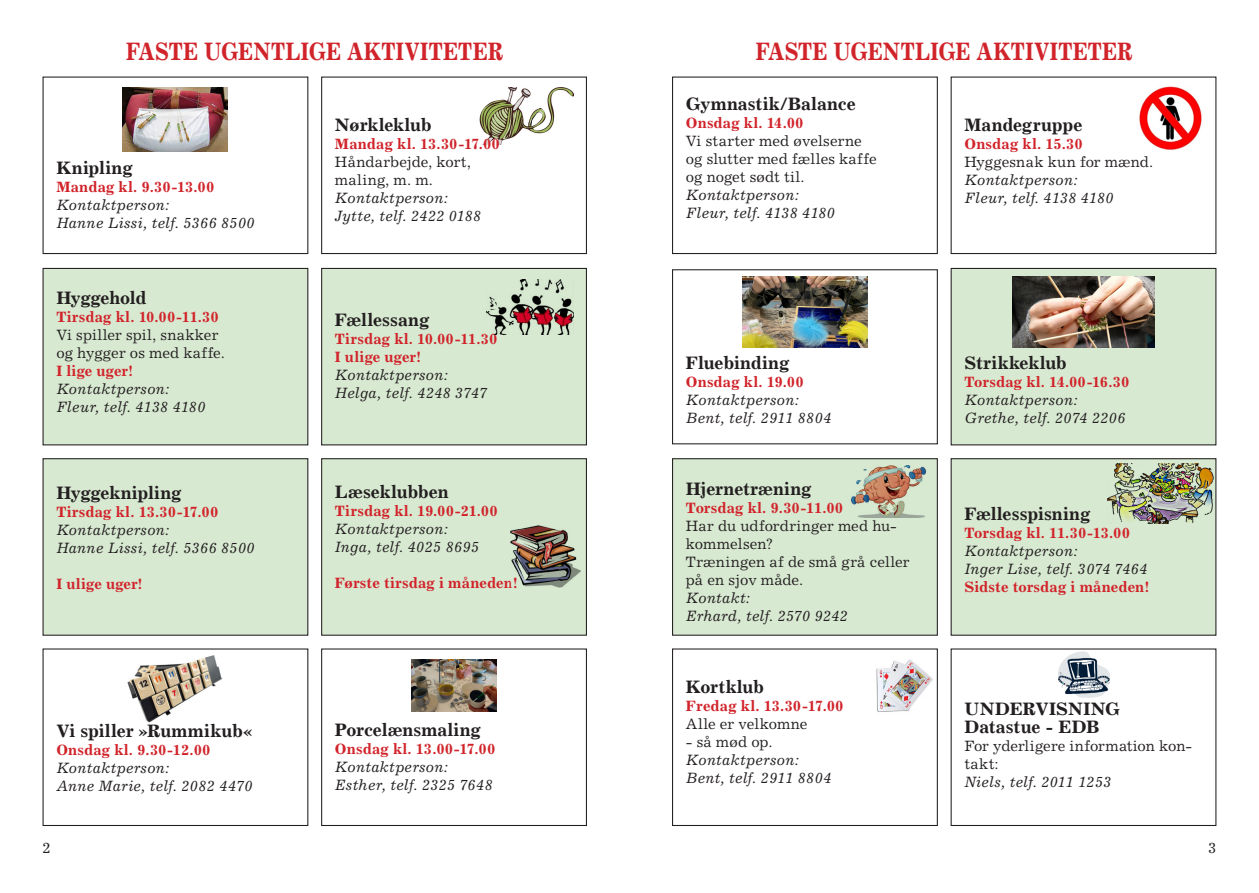
<style>
.page{position:relative;width:1259px;height:893px;background:#fff}
.page>*{position:absolute;margin:0;border:0;box-sizing:border-box;transform-origin:0 0}
.t1{font:700 25.2px "Excelsior";letter-spacing:.01em;color:#d1232a;scale:.83 1}
.t2{font:700 18px "Excelsior";letter-spacing:-.005em;color:#231f20}
.t3{font:italic 15px/18px "Excelsior LT Std";letter-spacing:.01em;color:#231f20}
.t4{font:700 15px/18px "Excelsior LT Std";letter-spacing:.01em;color:#d1232a}
.t5{font:15px/18px "Excelsior LT Std";letter-spacing:.01em;color:#231f20}
.s1{font-weight:400;font-style:italic;color:#231f20}
.s2{font-weight:400;color:#231f20}
.s3{font-weight:700;color:#d1232a}
.s4{font-weight:700;font-style:normal;color:#d1232a}
</style>
<div class="page">
<img style="left:479px;top:87px;width:94px;height:58px">
<div style="left:43px;top:459px;width:265px;height:176px;background:#d8e9d2"></div>
<div style="left:43px;top:458px;width:265px;height:178px;border:1px solid #231f20"></div>
<div style="left:43px;top:648px;width:265px;height:178px;border:1px solid #231f20"></div>
<div style="left:43px;top:77px;width:265px;height:177px;border:1px solid #231f20"></div>
<div style="left:43px;top:268px;width:265px;height:177px;background:#d8e9d2"></div>
<div style="left:43px;top:268px;width:265px;height:177px;border:1px solid #231f20"></div>
<div style="left:321px;top:77px;width:266px;height:177px;border:1px solid #231f20"></div>
<div style="left:322px;top:268px;width:264px;height:177px;background:#d8e9d2"></div>
<div style="left:321px;top:268px;width:266px;height:177px;border:1px solid #231f20"></div>
<img style="left:123px;top:87px;width:105px;height:64px">
<img style="left:487px;top:279px;width:86px;height:56px">
<div style="left:322px;top:459px;width:264px;height:176px;background:#d8e9d2"></div>
<div style="left:321px;top:458px;width:266px;height:178px;border:1px solid #231f20"></div>
<div style="left:321px;top:648px;width:266px;height:178px;border:1px solid #231f20"></div>
<img style="left:510px;top:526px;width:70px;height:61px">
<img style="left:127px;top:655px;width:96px;height:67px">
<img style="left:411px;top:659px;width:86px;height:52px">
<img style="left:1058px;top:651px;width:51px;height:47px">
<div style="left:672px;top:648px;width:266px;height:178px;border:1px solid #231f20"></div>
<div style="left:672px;top:77px;width:266px;height:177px;border:1px solid #231f20"></div>
<div style="left:672px;top:459px;width:265px;height:176px;background:#d8e9d2"></div>
<div style="left:672px;top:458px;width:266px;height:178px;border:1px solid #231f20"></div>
<div style="left:950px;top:77px;width:266px;height:177px;border:1px solid #231f20"></div>
<div style="left:951px;top:268px;width:265px;height:177px;background:#d8e9d2"></div>
<div style="left:950px;top:268px;width:266px;height:177px;border:1px solid #231f20"></div>
<div style="left:951px;top:459px;width:265px;height:176px;background:#d8e9d2"></div>
<div style="left:950px;top:458px;width:266px;height:178px;border:1px solid #231f20"></div>
<div style="left:950px;top:648px;width:266px;height:178px;border:1px solid #231f20"></div>
<img style="left:1139px;top:86px;width:63px;height:64px">
<img style="left:851px;top:465px;width:76px;height:52px">
<img style="left:1012px;top:277px;width:142px;height:70px">
<img style="left:1107px;top:463px;width:107px;height:61px">
<img style="left:876px;top:659px;width:57px;height:53px">
<div style="left:672px;top:269px;width:266px;height:175px;border:1px solid #231f20"></div>
<img style="left:742px;top:277px;width:126px;height:71px">
<p class="t1" style="left:126px;top:37px;width:456px">FASTE UGENTLIGE AKTIVITETER</p>
<p class="t2" style="left:56px;top:158px;width:78px">Knipling</p>
<p class="t4" style="left:56px;top:178px;width:160px">Mandag kl. 9.30-13.00<br><span class="s1">Kontaktperson:</span></p>
<p class="t3" style="left:56px;top:214px;width:200px">Hanne Lissi, telf. 5366 8500</p>
<p class="t2" style="left:56px;top:288px;width:92px">Hyggehold</p>
<p class="t4" style="left:56px;top:308px;width:164px">Tirsdag kl. 10.00-11.30<br><span class="s2">Vi spiller spil, snakker</span></p>
<p class="t5" style="left:56px;top:344px;width:170px">og hygger os med kaffe.</p>
<p class="t4" style="left:56px;top:362px;width:79px">I lige uger!</p>
<p class="t3" style="left:56px;top:380px;width:115px">Kontaktperson:</p>
<p class="t3" style="left:56px;top:398px;width:151px">Fleur, telf. 4138 4180</p>
<p class="t2" style="left:56px;top:483px;width:127px">Hyggeknipling</p>
<p class="t4" style="left:56px;top:503px;width:164px">Tirsdag kl. 13.30-17.00<br><span class="s1">Kontaktperson:</span></p>
<p class="t3" style="left:56px;top:539px;width:200px">Hanne Lissi, telf. 5366 8500</p>
<p class="t4" style="left:56px;top:575px;width:88px">I ulige uger!</p>
<p class="t2" style="left:56px;top:720px;width:197px">Vi spiller »Rummikub«</p>
<p class="t4" style="left:56px;top:741px;width:156px">Onsdag kl. 9.30-12.00</p>
<p class="t3" style="left:56px;top:759px;width:115px">Kontaktperson:</p>
<p class="t3" style="left:56px;top:777px;width:197px">Anne Marie, telf. 2082 4470</p>
<p class="t2" style="left:335px;top:115px;width:98px">Nørkleklub</p>
<p class="t4" style="left:335px;top:135px;width:166px">Mandag kl. 13.30-17.00<br><span class="s2">Håndarbejde, kort,</span></p>
<p class="t5" style="left:335px;top:171px;width:100px">maling, m. m.</p>
<p class="t3" style="left:335px;top:189px;width:115px">Kontaktperson:</p>
<p class="t3" style="left:335px;top:207px;width:148px">Jytte, telf. 2422 0188</p>
<p class="t2" style="left:335px;top:309px;width:96px">Fællessang</p>
<p class="t4" style="left:335px;top:330px;width:164px">Tirsdag kl. 10.00-11.30</p>
<p class="t4" style="left:335px;top:348px;width:88px">I ulige uger!</p>
<p class="t3" style="left:335px;top:366px;width:115px">Kontaktperson:</p>
<p class="t3" style="left:335px;top:384px;width:154px">Helga, telf. 4248 3747</p>
<p class="t2" style="left:335px;top:481px;width:115px">Læseklubben</p>
<p class="t4" style="left:335px;top:502px;width:164px">Tirsdag kl. 19.00-21.00</p>
<p class="t3" style="left:335px;top:520px;width:115px">Kontaktperson:</p>
<p class="t3" style="left:335px;top:538px;width:146px">Inga, telf. 4025 8695</p>
<p class="t4" style="left:335px;top:574px;width:185px">Første tirsdag i måneden!</p>
<p class="t2" style="left:335px;top:719px;width:147px">Porcelænsmaling</p>
<p class="t4" style="left:335px;top:740px;width:162px">Onsdag kl. 13.00-17.00</p>
<p class="t3" style="left:335px;top:758px;width:115px">Kontaktperson:</p>
<p class="t3" style="left:335px;top:776px;width:159px">Esther, telf. 2325 7648</p>
<p class="t1" style="left:755px;top:37px;width:456px">FASTE UGENTLIGE AKTIVITETER</p>
<p class="t2" style="left:686px;top:93px;width:171px">Gymnastik/Balance</p>
<p class="t5" style="left:686px;top:114px;width:177px"><span class="s3">Onsdag kl. 14.00<br></span>Vi starter med øvelserne</p>
<p class="t5" style="left:686px;top:150px;width:192px">og slutter med fælles kaffe</p>
<p class="t5" style="left:686px;top:168px;width:120px">og noget sødt til.</p>
<p class="t3" style="left:686px;top:186px;width:115px">Kontaktperson:</p>
<p class="t3" style="left:686px;top:204px;width:151px">Fleur, telf. 4138 4180</p>
<p class="t2" style="left:686px;top:353px;width:105px">Fluebinding</p>
<p class="t4" style="left:686px;top:373px;width:119px">Onsdag kl. 19.00</p>
<p class="t3" style="left:686px;top:391px;width:115px">Kontaktperson:</p>
<p class="t3" style="left:686px;top:409px;width:147px">Bent, telf. 2911 8804</p>
<p class="t2" style="left:686px;top:478px;width:127px">Hjernetræning</p>
<p class="t5" style="left:686px;top:499px;width:213px"><span class="s3">Torsdag kl. 9.30-11.00<br></span>Har du udfordringer med hu&shy;kommelsen?</p>
<p class="t5" style="left:686px;top:553px;width:225px">Træningen af de små grå celler på en sjov måde.</p>
<p class="t3" style="left:686px;top:589px;width:66px">Kontakt:</p>
<p class="t3" style="left:686px;top:607px;width:163px">Erhard, telf. 2570 9242</p>
<p class="t2" style="left:686px;top:677px;width:80px">Kortklub</p>
<p class="t4" style="left:686px;top:697px;width:159px">Fredag kl. 13.30-17.00</p>
<p class="t5" style="left:686px;top:715px;width:123px">Alle er velkomne</p>
<p class="t5" style="left:686px;top:733px;width:88px">- så mød op.</p>
<p class="t3" style="left:686px;top:751px;width:115px">Kontaktperson:</p>
<p class="t3" style="left:686px;top:769px;width:147px">Bent, telf. 2911 8804</p>
<p class="t2" style="left:964px;top:115px;width:119px">Mandegruppe</p>
<p class="t5" style="left:964px;top:135px;width:190px"><span class="s3">Onsdag kl. 15.30<br></span>Hyggesnak kun for mænd.</p>
<p class="t3" style="left:964px;top:171px;width:115px">Kontaktperson:</p>
<p class="t3" style="left:964px;top:189px;width:151px">Fleur, telf. 4138 4180</p>
<p class="t2" style="left:964px;top:353px;width:104px">Strikkeklub</p>
<p class="t4" style="left:964px;top:373px;width:166px">Torsdag kl. 14.00-16.30</p>
<p class="t3" style="left:964px;top:391px;width:115px">Kontaktperson:</p>
<p class="t3" style="left:964px;top:409px;width:162px">Grethe, telf. 2074 2206</p>
<p class="t2" style="left:964px;top:504px;width:127px">Fællesspisning</p>
<p class="t4" style="left:964px;top:524px;width:167px">Torsdag kl. 11.30-13.00</p>
<p class="t3" style="left:964px;top:542px;width:115px">Kontaktperson:</p>
<p class="t3" style="left:964px;top:560px;width:187px">Inger Lise, telf. 3074 7464<br><span class="s4">Sidste torsdag i måneden!</span></p>
<p class="t2" style="left:964px;top:698px;width:157px">UNDERVISNING</p>
<p class="t2" style="left:964px;top:716px;width:136px">Datastue - EDB</p>
<p class="t5" style="left:964px;top:737px;width:229px">For yderligere information kon&shy;takt:</p>
<p class="t3" style="left:964px;top:773px;width:148px">Niels, telf. 2011 1253</p>
<p class="t5" style="left:43px;top:839px;width:10px">2</p>
<p class="t5" style="left:1208px;top:839px;width:10px">3</p>
</div>
